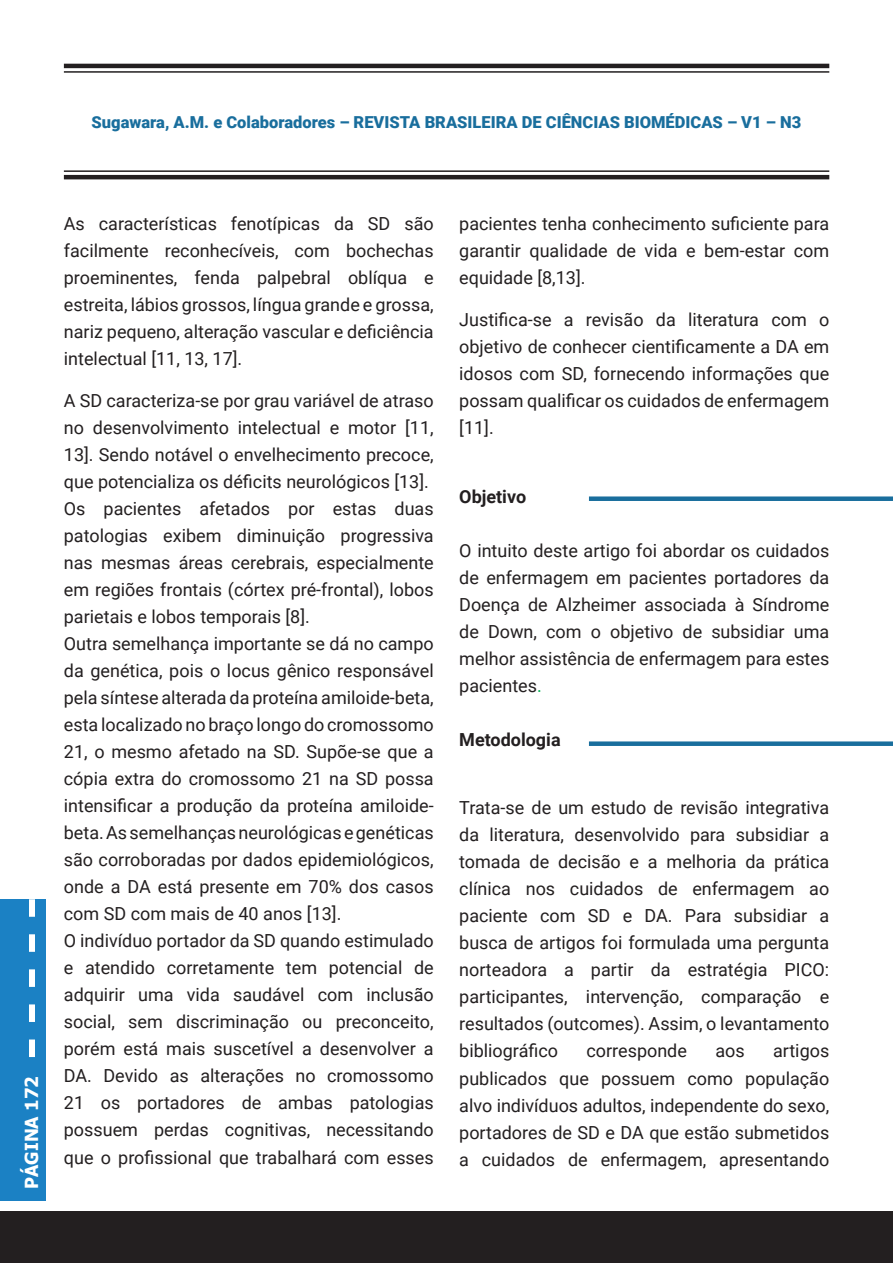
<style>
.page{position:relative;width:893px;height:1263px;background:#fff}
.page>*{position:absolute;margin:0;border:0;box-sizing:border-box;transform-origin:0 0}
.Annotation_text{font:18px/27px "Roboto";color:#231f20;text-align:justify}
.t1{font:700 18px "Roboto";color:#231f20}
.t2{font:700 18px "Tahoma";color:#fff}
.t3{font:900 16.5px "Roboto";color:#196e9d}
.s1{color:#00b050}
</style>
<div class="page">
<div style="left:0;top:899px;width:45px;height:301px;background:#1b81c4"></div>
<svg style="left:29px;top:899px;width:6px;height:158px"></svg>
<div style="left:0;top:1211px;width:893px;height:52px;background:#231f20"></div>
<hr style="left:64px;top:71px;width:765px;height:2px;background:#231f20">
<hr style="left:64px;top:64px;width:765px;height:4px;background:#231f20">
<hr style="left:64px;top:170px;width:765px;height:2px;background:#231f20">
<hr style="left:64px;top:175px;width:765px;height:4px;background:#231f20">
<div style="left:589px;top:741px;width:304px;height:5px;background:#196e9d"></div>
<div style="left:589px;top:496px;width:304px;height:5px;background:#196e9d"></div>
<p class="t3" style="left:92px;top:111px;width:711px">Sugawara, A.M. e Colaboradores – REVISTA BRASILEIRA DE CIÊNCIAS BIOMÉDICAS – V1 – N3</p>
<p class="t2" style="left:19px;top:1189px;width:114px;rotate:-90deg">PÁGINA 172</p>
<p class="Annotation_text" style="left:64px;top:210px;width:371px">As características fenotípicas da SD são facilmente reconhecíveis, com bochechas proeminentes, fenda palpebral oblíqua e estreita, lábios grossos, língua grande e grossa, nariz pequeno, alteração vascular e deficiência intelectual [11, 13, 17].</p>
<p class="Annotation_text" style="left:64px;top:387px;width:371px">A SD caracteriza-se por grau variável de atraso no desenvolvimento intelectual e motor [11, 13]. Sendo notável o envelhecimento precoce, que potencializa os déficits neurológicos [13].</p>
<p class="Annotation_text" style="left:64px;top:495px;width:371px">Os pacientes afetados por estas duas patologias exibem diminuição progressiva nas mesmas áreas cerebrais, especialmente em regiões frontais (córtex pré-frontal), lobos parietais e lobos temporais [8].</p>
<p class="Annotation_text" style="left:64px;top:630px;width:371px">Outra semelhança importante se dá no campo da genética, pois o locus gênico responsável pela síntese alterada da proteína amiloide-beta, esta localizado no braço longo do cromossomo 21, o mesmo afetado na SD. Supõe-se que a cópia extra do cromossomo 21 na SD possa intensificar a produção da proteína amiloide&shy;beta. As semelhanças neurológicas e genéticas são corroboradas por dados epidemiológicos, onde a DA está presente em 70% dos casos com SD com mais de 40 anos [13].</p>
<p class="Annotation_text" style="left:64px;top:927px;width:371px">O indivíduo portador da SD quando estimulado e atendido corretamente tem potencial de adquirir uma vida saudável com inclusão social, sem discriminação ou preconceito, porém está mais suscetível a desenvolver a DA. Devido as alterações no cromossomo 21 os portadores de ambas patologias possuem perdas cognitivas, necessitando que o profissional que trabalhará com esses</p>
<p class="Annotation_text" style="left:459px;top:210px;width:372px">pacientes tenha conhecimento suficiente para garantir qualidade de vida e bem-estar com equidade [8,13].</p>
<p class="Annotation_text" style="left:459px;top:306px;width:372px">Justifica-se a revisão da literatura com o objetivo de conhecer cientificamente a DA em idosos com SD, fornecendo informações que possam qualificar os cuidados de enfermagem [11].</p>
<p class="t1" style="left:459px;top:484px;width:68px">Objetivo</p>
<p class="Annotation_text" style="left:459px;top:537px;width:372px">O intuito deste artigo foi abordar os cuidados de enfermagem em pacientes portadores da Doença de Alzheimer associada à Síndrome de Down, com o objetivo de subsidiar uma melhor assistência de enfermagem para estes pacientes<span class="s1">.</span></p>
<p class="t1" style="left:459px;top:727px;width:103px">Metodologia</p>
<p class="Annotation_text" style="left:459px;top:794px;width:372px">Trata-se de um estudo de revisão integrativa da literatura, desenvolvido para subsidiar a tomada de decisão e a melhoria da prática clínica nos cuidados de enfermagem ao paciente com SD e DA. Para subsidiar a busca de artigos foi formulada uma pergunta norteadora a partir da estratégia PICO: participantes, intervenção, comparação e resultados (outcomes). Assim, o levantamento bibliográfico</p>
<p class="Annotation_text" style="left:586px;top:1037px;width:102px">corresponde</p>
<p class="Annotation_text" style="left:715px;top:1037px;width:31px">aos</p>
<p class="Annotation_text" style="left:459px;top:1037px;width:372px;text-indent:314px">artigos publicados que possuem como população alvo indivíduos adultos, independente do sexo, portadores de SD e DA que estão submetidos a cuidados de enfermagem, apresentando</p>
</div>
